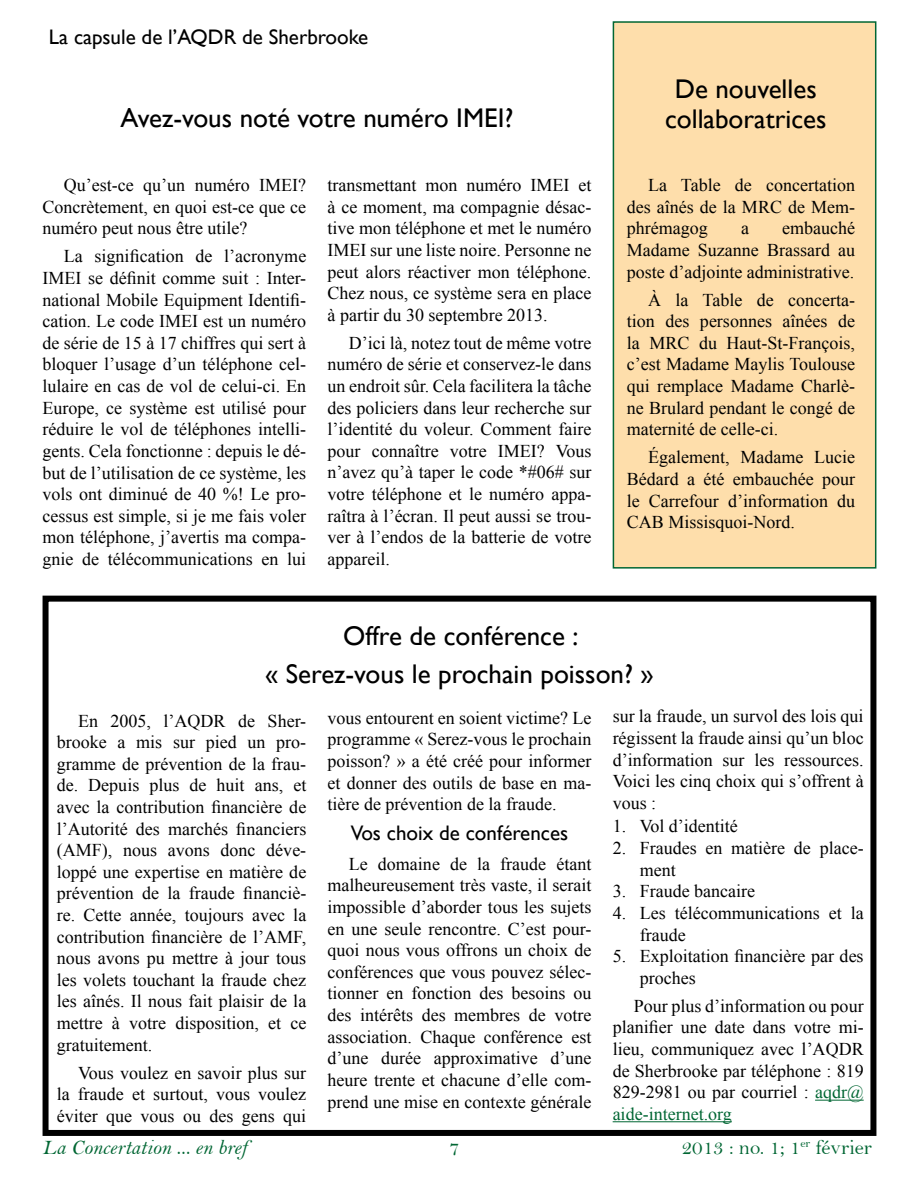
<style>
.page{position:relative;width:919px;height:1187px;background:#fff}
.page>*{position:absolute;margin:0;border:0;box-sizing:border-box;transform-origin:0 0}
.t1{font:27px/38.2px "Gill Sans";color:#000;text-align:center}
.t2{font:21px "Gill Sans";color:#000}
.t3{font:21px "Bell MT Italic";color:#016633}
.t4{font:21px "Bell";color:#016633}
.t5{font:18px/21.6px "Times New Roman";color:#000;text-align:justify}
.s1{color:#016633}
</style>
<div class="page">
<div style="left:612px;top:21px;width:264px;height:547px;background:#fedeab;border:2px solid #016633"></div>
<hr style="left:815px;top:1099px;width:48px;height:1px;background:#016633">
<hr style="left:612px;top:1121px;width:119px;height:1px;background:#016633">
<div style="left:43px;top:595px;width:833px;height:540px;border:6px solid #000"></div>
<p class="t2" style="left:49px;top:25px;width:321px">La capsule de l’AQDR de Sherbrooke</p>
<h1 class="t1" style="left:120px;top:100px;width:394px">Avez-vous noté votre numéro IMEI?</h1>
<p class="t5" style="left:43px;top:174px;width:265px;text-indent:21px">Qu’est-ce qu’un numéro IMEI?<br>Concrètement, en quoi est-ce que ce numéro peut nous être utile?</p>
<p class="t5" style="left:43px;top:245px;width:265px;text-indent:21px">La signification de l’acronyme IMEI se définit comme suit : Inter&shy;national Mobile Equipment Identifi&shy;cation. Le code IMEI est un numéro de série de 15 à 17 chiffres qui sert à bloquer l’usage d’un téléphone cel&shy;lulaire en cas de vol de celui-ci. En Europe, ce système est utilisé pour réduire le vol de téléphones intelli&shy;gents. Cela fonctionne : depuis le dé&shy;but de l’utilisation de ce système, les vols ont diminué de 40 %! Le pro&shy;cessus est simple, si je me fais voler mon téléphone, j’avertis ma compa&shy;gnie de télécommunications en lui</p>
<p class="t5" style="left:327px;top:174px;width:265px">transmettant mon numéro IMEI et à ce moment, ma compagnie désac&shy;tive mon téléphone et met le numéro IMEI sur une liste noire. Personne ne peut alors réactiver mon téléphone.<br>Chez nous, ce système sera en place à partir du 30 septembre 2013.</p>
<p class="t5" style="left:327px;top:332px;width:265px;text-indent:21px">D’ici là, notez tout de même votre numéro de série et conservez-le dans un endroit sûr. Cela facilitera la tâche des policiers dans leur recherche sur l’identité du voleur. Comment faire pour connaître votre IMEI? Vous n’avez qu’à taper le code *#06# sur votre téléphone et le numéro appa&shy;raîtra à l’écran. Il peut aussi se trou&shy;ver à l’endos de la batterie de votre appareil.</p>
<h1 class="t1" style="left:665px;top:75px;width:163px;line-height:29.7px">De nouvelles collaboratrices</h1>
<p class="t5" style="left:626px;top:174px;width:230px;text-indent:21px">La Table de concertation des aînés de la MRC de Mem&shy;phrémagog</p>
<p class="t5" style="left:626px;top:217px;width:230px;text-indent:155px">embauché Madame Suzanne Brassard au poste d’adjointe administrative.</p>
<p class="t5" style="left:626px;top:288px;width:230px;text-indent:21px">À la Table de concerta&shy;tion des personnes aînées de la MRC du Haut-St-François, c’est Madame Maylis Toulouse qui remplace Madame Charlè&shy;ne Brulard pendant le congé de maternité de celle-ci.</p>
<p class="t5" style="left:626px;top:446px;width:230px;text-indent:21px">Également, Madame Lucie Bédard a été embauchée pour le Carrefour d’information du CAB Missisquoi-Nord.</p>
<p class="t5" style="left:741px;top:217px;width:9px">a</p>
<h1 class="t1" style="left:265px;top:617px;width:390px">Offre de conférence :<br>« Serez-vous le prochain poisson? »</h1>
<p class="t5" style="left:57px;top:709px;width:251px;text-indent:21px">En 2005, l’AQDR de Sher&shy;brooke a mis sur pied un pro&shy;gramme de prévention de la frau&shy;de. Depuis plus de huit ans, et avec la contribution financière de l’Autorité des marchés financiers (AMF), nous avons donc déve&shy;loppé une expertise en matière de prévention de la fraude financiè&shy;re. Cette année, toujours avec la contribution financière de l’AMF, nous avons pu mettre à jour tous les volets touchant la fraude chez les aînés. Il nous fait plaisir de la mettre à votre disposition, et ce gratuitement.</p>
<p class="t5" style="left:57px;top:1061px;width:251px;text-indent:21px">Vous voulez en savoir plus sur la fraude et surtout, vous voulez éviter que vous ou des gens qui</p>
<p class="t5" style="left:327px;top:706px;width:265px">vous entourent en soient victime? Le programme « Serez-vous le prochain poisson? » a été créé pour informer et donner des outils de base en ma&shy;tière de prévention de la fraude.</p>
<p class="t2" style="left:351px;top:820px;width:219px">Vos choix de conférences</p>
<p class="t5" style="left:327px;top:852px;width:265px;text-indent:21px">Le domaine de la fraude étant malheureusement très vaste, il serait impossible d’aborder tous les sujets en une seule rencontre. C’est pour&shy;quoi nous vous offrons un choix de conférences que vous pouvez sélec&shy;tionner en fonction des besoins ou des intérêts des membres de votre association. Chaque conférence est d’une durée approximative d’une heure trente et chacune d’elle com&shy;prend une mise en contexte générale</p>
<p class="t5" style="left:612px;top:705px;width:252px">sur la fraude, un survol des lois qui régissent la fraude ainsi qu’un bloc d’information sur les ressources.<br>Voici les cinq choix qui s’offrent à vous :</p>
<p class="t5" style="left:612px;top:815px;width:127px">1. Vol d’identité</p>
<p class="t5" style="left:639px;top:836px;width:225px;text-indent:-27px">2. Fraudes en matière de place&shy;ment</p>
<p class="t5" style="left:612px;top:880px;width:144px">3. Fraude bancaire</p>
<p class="t5" style="left:639px;top:901px;width:225px;text-indent:-27px">4. Les télécommunications et la fraude</p>
<p class="t5" style="left:639px;top:944px;width:225px;text-indent:-27px">5. Exploitation financière par des proches</p>
<p class="t5" style="left:612px;top:994px;width:252px;text-indent:21px">Pour plus d’information ou pour planifier une date dans votre mi&shy;lieu, communiquez avec l’AQDR de Sherbrooke par téléphone : 819<br>829-2981 ou par courriel : <span class="s1">aqdr@ aide-internet.org</span></p>
<p class="t3" style="left:43px;top:1134px;width:206px">La Concertation ... en bref</p>
<p class="t4" style="left:681px;top:1134px;width:192px">2013 : no. 1; 1<sup>er</sup> février</p>
<p class="t4" style="left:449px;top:1135px;width:12px">7</p>
</div>
